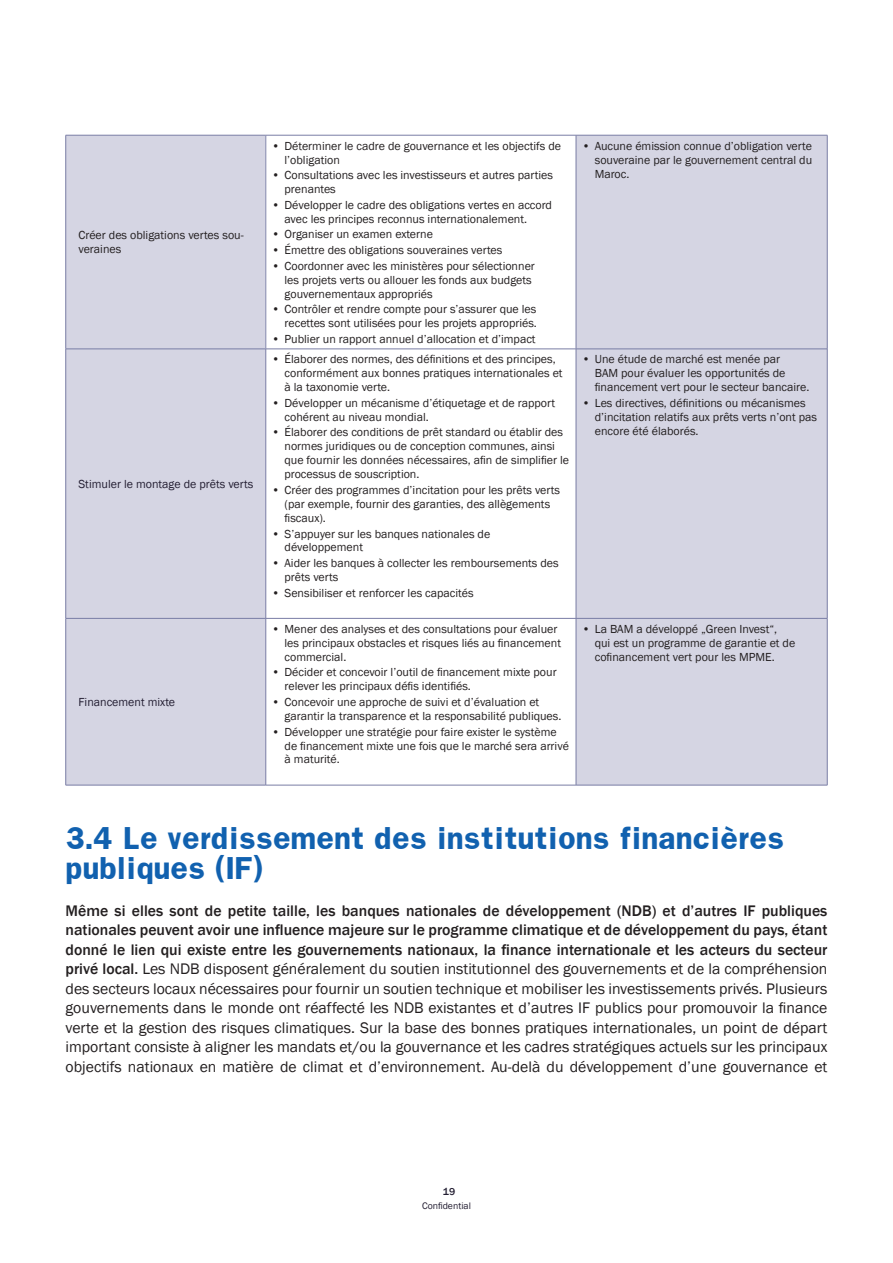
<style>
.page{position:relative;width:893px;height:1263px;background:#fff}
.page>*{position:absolute;margin:0;border:0;box-sizing:border-box;transform-origin:0 0}
.CHAPITRE{font:700 27px/30px "Franklin";color:#1161af}
.Texte{font:15.75px/19.5px "Franklin Gothic";color:#231f20;text-align:justify}
.Texte-2{font:12px/14px "Franklin Gothic";color:#231f20}
.t1{font:12px "Franklin Gothic";color:#231e32}
.t2{font:500 10.5px "Franklin Gothic";color:#231e32}
.t3{font:9.75px "Franklin Gothic";color:#231e32}
.s1{font-weight:500}
</style>
<div class="page">
<svg style="left:66px;top:136px;width:761px;height:649px;fill:#d5d5e3"></svg>
<div style="left:266px;top:135px;width:310px;height:214px;background:#fff"></div>
<hr style="left:66px;top:349px;width:200px;height:1px;background:#797da5">
<hr style="left:65px;top:349px;width:1px;height:269px;background:#797da5">
<hr style="left:266px;top:349px;width:310px;height:1px;background:#797da5">
<hr style="left:576px;top:349px;width:251px;height:1px;background:#797da5">
<hr style="left:66px;top:618px;width:200px;height:1px;background:#797da5">
<hr style="left:65px;top:618px;width:1px;height:167px;background:#797da5">
<hr style="left:266px;top:618px;width:310px;height:1px;background:#797da5">
<hr style="left:576px;top:618px;width:251px;height:1px;background:#797da5">
<hr style="left:66px;top:785px;width:200px;height:1px;background:#797da5">
<hr style="left:266px;top:785px;width:310px;height:1px;background:#797da5">
<hr style="left:576px;top:785px;width:251px;height:1px;background:#797da5">
<hr style="left:266px;top:349px;width:1px;height:269px;background:#797da5">
<hr style="left:576px;top:349px;width:1px;height:269px;background:#797da5">
<hr style="left:827px;top:349px;width:1px;height:269px;background:#797da5">
<hr style="left:266px;top:618px;width:1px;height:167px;background:#797da5">
<hr style="left:576px;top:618px;width:1px;height:167px;background:#797da5">
<hr style="left:827px;top:618px;width:1px;height:167px;background:#797da5">
<hr style="left:66px;top:135px;width:200px;height:1px;background:#797da5">
<hr style="left:65px;top:135px;width:1px;height:214px;background:#797da5">
<hr style="left:266px;top:135px;width:310px;height:1px;background:#797da5">
<hr style="left:576px;top:135px;width:251px;height:1px;background:#797da5">
<hr style="left:266px;top:135px;width:1px;height:214px;background:#797da5">
<hr style="left:576px;top:135px;width:1px;height:214px;background:#797da5">
<hr style="left:827px;top:135px;width:1px;height:214px;background:#797da5">
<p class="Texte-2" style="left:78px;top:229px;width:167px">Créer des obligations vertes sou&shy;veraines</p>
<p class="t1" style="left:78px;top:476px;width:176px">Stimuler le montage de prêts verts</p>
<p class="t1" style="left:78px;top:694px;width:98px">Financement mixte</p>
<p class="Texte-2" style="left:285px;top:139px;width:278px;text-indent:-13px">• Déterminer le cadre de gouvernance et les objectifs de l’obligation</p>
<p class="Texte-2" style="left:285px;top:168px;width:270px;text-indent:-13px">• Consultations avec les investisseurs et autres parties prenantes</p>
<p class="Texte-2" style="left:285px;top:198px;width:269px;text-indent:-13px">• Développer le cadre des obligations vertes en accord avec les principes reconnus internationalement.</p>
<p class="Texte-2" style="left:272px;top:228px;width:163px">• Organiser un examen externe</p>
<p class="Texte-2" style="left:272px;top:243px;width:232px">• Émettre des obligations souveraines vertes</p>
<p class="Texte-2" style="left:285px;top:259px;width:252px;text-indent:-13px">• Coordonner avec les ministères pour sélectionner les projets verts ou allouer les fonds aux budgets gouvernementaux appropriés</p>
<p class="Texte-2" style="left:272px;top:303px;width:267px;text-align:right">• Contrôler et rendre compte pour s’assurer que les recettes sont utilisées pour les projets appropriés.</p>
<p class="Texte-2" style="left:272px;top:332px;width:265px">• Publier un rapport annuel d’allocation et d’impact</p>
<p class="Texte-2" style="left:285px;top:353px;width:280px;text-indent:-13px">• Élaborer des normes, des définitions et des principes, conformément aux bonnes pratiques internationales et à la taxonomie verte.</p>
<p class="Texte-2" style="left:285px;top:396px;width:272px;text-indent:-13px">• Développer un mécanisme d’étiquetage et de rapport cohérent au niveau mondial.</p>
<p class="Texte-2" style="left:285px;top:426px;width:286px;text-indent:-13px">• Élaborer des conditions de prêt standard ou établir des normes juridiques ou de conception communes, ainsi que fournir les données nécessaires, afin de simplifier le processus de souscription.</p>
<p class="Texte-2" style="left:285px;top:483px;width:277px;text-indent:-13px">• Créer des programmes d’incitation pour les prêts verts (par exemple, fournir des garanties, des allègements fiscaux).</p>
<p class="Texte-2" style="left:285px;top:527px;width:207px;text-indent:-13px">• S’appuyer sur les banques nationales de développement</p>
<p class="Texte-2" style="left:285px;top:556px;width:276px;text-indent:-13px">• Aider les banques à collecter les remboursements des prêts verts</p>
<p class="Texte-2" style="left:272px;top:586px;width:203px">• Sensibiliser et renforcer les capacités</p>
<p class="Texte-2" style="left:285px;top:622px;width:278px;text-indent:-13px">• Mener des analyses et des consultations pour évaluer les principaux obstacles et risques liés au financement commercial.</p>
<p class="Texte-2" style="left:285px;top:666px;width:274px;text-indent:-13px">• Décider et concevoir l’outil de financement mixte pour relever les principaux défis identifiés.</p>
<p class="Texte-2" style="left:285px;top:695px;width:278px;text-indent:-13px">• Concevoir une approche de suivi et d’évaluation et garantir la transparence et la responsabilité publiques.</p>
<p class="Texte-2" style="left:285px;top:725px;width:286px;text-indent:-13px">• Développer une stratégie pour faire exister le système de financement mixte une fois que le marché sera arrivé à maturité.</p>
<p class="Texte-2" style="left:595px;top:139px;width:219px;text-align:justify;text-indent:-13px">• Aucune émission connue d’obligation verte souveraine par le gouvernement central du Maroc.</p>
<p class="Texte-2" style="left:595px;top:353px;width:216px;text-indent:-13px">• Une étude de marché est menée par<br>BAM pour évaluer les opportunités de financement vert pour le secteur bancaire.</p>
<p class="Texte-2" style="left:595px;top:396px;width:224px;text-indent:-13px">• Les directives, définitions ou mécanismes d’incitation relatifs aux prêts verts n’ont pas encore été élaborés.</p>
<p class="Texte-2" style="left:595px;top:622px;width:202px;text-indent:-13px">• La BAM a développé „Green Invest“, qui est un programme de garantie et de cofinancement vert pour les MPME.</p>
<p class="CHAPITRE" style="left:66px;top:823px;width:720px">3.4 Le verdissement des institutions financières publiques (IF)</p>
<p class="Texte" style="left:66px;top:901px;width:763px"><span class="s1">Même si elles sont de petite taille, les banques nationales de développement (NDB) et d’autres IF publiques nationales peuvent avoir une influence majeure sur le programme climatique et de développement du pays, étant donné le lien qui existe entre les gouvernements nationaux, la finance internationale et les acteurs du secteur privé local.</span> Les NDB disposent généralement du soutien institutionnel des gouvernements et de la compréhension des secteurs locaux nécessaires pour fournir un soutien technique et mobiliser les investissements privés. Plusieurs gouvernements dans le monde ont réaffecté les NDB existantes et d’autres IF publics pour promouvoir la finance verte et la gestion des risques climatiques. Sur la base des bonnes pratiques internationales, un point de départ important consiste à aligner les mandats et/ou la gouvernance et les cadres stratégiques actuels sur les principaux objectifs nationaux en matière de climat et d’environnement. Au-delà du développement d’une gouvernance et</p>
<p class="t2" style="left:443px;top:1185px;width:14px">19</p>
<p class="t3" style="left:422px;top:1199px;width:50px">Confidential</p>
</div>
